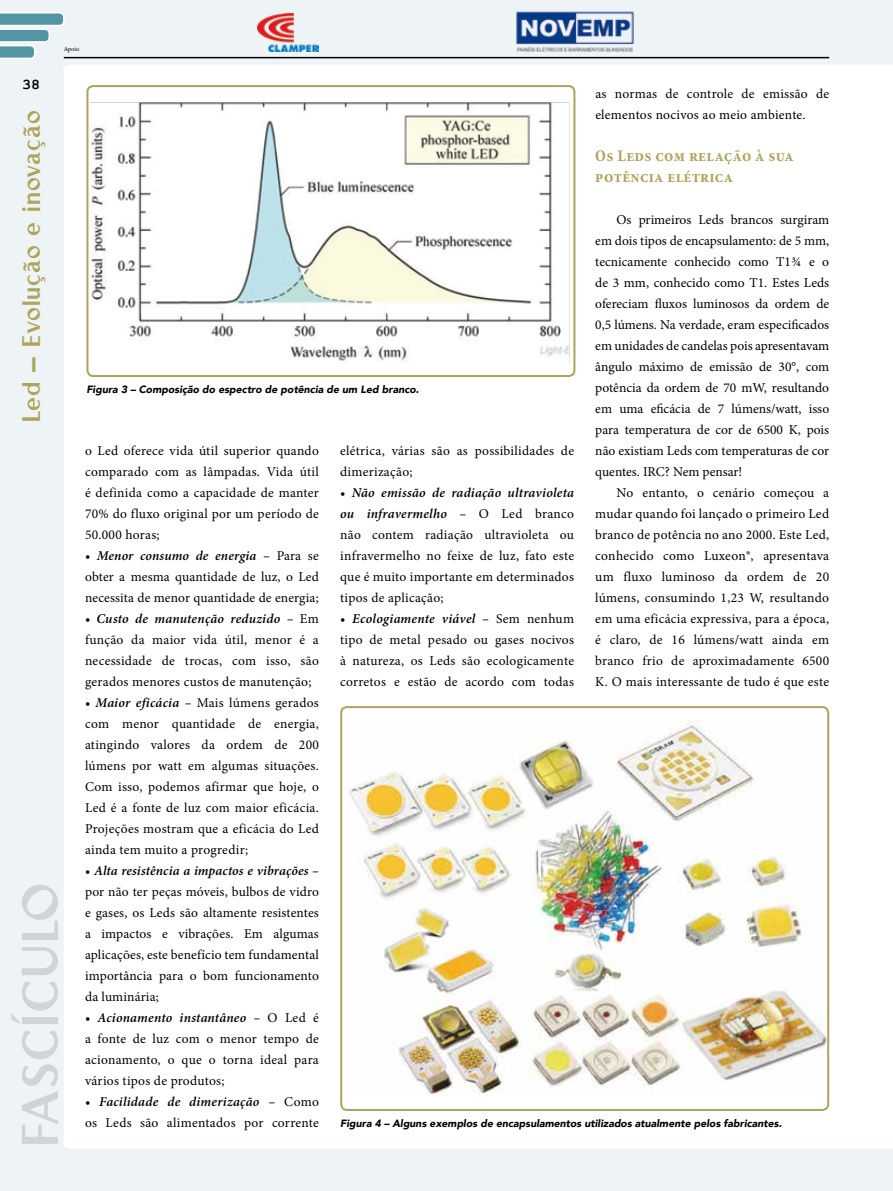
<style>
.page{position:relative;width:893px;height:1191px;background:#eef4f6}
.page>*{position:absolute;margin:0;border:0;box-sizing:border-box;transform-origin:0 0}
.t1{font:57.9px "Rubino Sans ICG Fill";color:#d1d3d4}
.t2{font:28.5px "Rubino Sans ICG Fill";letter-spacing:.04em;color:#ada55b}
.t3{font:700 condensed 16.5px/21px "Minion Pro";letter-spacing:.02em;color:#ada55b}
.t4{font:700 15px "Courier New";color:#000}
.t5{font:13.5px/21px "Minion Pro";letter-spacing:.015em;color:#000;text-align:justify}
.t6{font:italic 900 10.5px "Avenir";color:#000}
.t7{font:6.3px "Minion Pro";letter-spacing:-.005em;color:#000}
.s1{font-weight:600;font-style:italic}
</style>
<div class="page">
<img style="left:257px;top:13px;width:62px;height:39px">
<img style="left:516px;top:11px;width:118px;height:41px">
<div style="left:64px;top:65px;width:829px;height:1083px;background:#fff"></div>
<hr style="left:64px;top:57px;width:765px;height:1px;background:#000">
<svg style="left:0;top:12px;width:65px;height:47px"></svg>
<img style="left:343px;top:720px;width:483px;height:376px">
<div style="left:340px;top:706px;width:489px;height:405px;border:2px solid #ada55b;border-radius:6px"></div>
<div style="left:86px;top:85px;width:489px;height:292px;border:2px solid #ada55b;border-radius:6px"></div>
<img style="left:88px;top:99px;width:485px;height:264px">
<p class="t7" style="left:64px;top:45px;width:17px">Apoio</p>
<p class="t4" style="left:22px;top:75px;width:19px">38</p>
<h2 class="t2" style="left:16px;top:422px;width:313px;rotate:-90deg">Led – Evolução e inovação</h2>
<h1 class="t1" style="left:9px;top:1146px;width:265px;rotate:-90deg">Fascículo</h1>
<p class="t5" style="left:595px;top:83px;width:235px">as normas de controle de emissão de elementos nocivos ao meio ambiente.</p>
<p class="t3" style="left:595px;top:145px;width:200px">Os Leds com relação à sua potência elétrica</p>
<p class="t5" style="left:595px;top:209px;width:235px;text-indent:21px">Os primeiros Leds brancos surgiram em dois tipos de encapsulamento: de 5 mm, tecnicamente conhecido como T1¾ e o de 3 mm, conhecido como T1. Estes Leds ofereciam fluxos luminosos da ordem de 0,5 lúmens. Na verdade, eram especificados em unidades de candelas pois apresentavam ângulo máximo de emissão de 30°, com potência da ordem de 70 mW, resultando em uma eficácia de 7 lúmens/watt, isso para temperatura de cor de 6500 K, pois não existiam Leds com temperaturas de cor quentes. IRC? Nem pensar!</p>
<p class="t5" style="left:595px;top:482px;width:235px;text-indent:21px">No entanto, o cenário começou a mudar quando foi lançado o primeiro Led branco de potência no ano 2000. Este Led, conhecido como Luxeon®, apresentava um fluxo luminoso da ordem de 20 lúmens, consumindo 1,23 W, resultando em uma eficácia expressiva, para a época, é claro, de 16 lúmens/watt ainda em branco frio de aproximadamente 6500<br>K. O mais interessante de tudo é que este</p>
<p class="t6" style="left:86px;top:381px;width:334px">Figura 3 – Composição do espectro de potência de um Led branco.</p>
<p class="t5" style="left:85px;top:440px;width:235px">o Led oferece vida útil superior quando comparado com as lâmpadas. Vida útil é definida como a capacidade de manter 70% do fluxo original por um período de 50.000 horas;</p>
<p class="t5" style="left:85px;top:545px;width:235px"><span class="s1">• Menor consumo de energia –</span> Para se obter a mesma quantidade de luz, o Led necessita de menor quantidade de energia;</p>
<p class="t5" style="left:85px;top:608px;width:235px"><span class="s1">• Custo de manutenção reduzido –</span> Em função da maior vida útil, menor é a necessidade de trocas, com isso, são gerados menores custos de manutenção;</p>
<p class="t5" style="left:85px;top:692px;width:235px"><span class="s1">• Maior eficácia –</span> Mais lúmens gerados com menor quantidade de energia, atingindo valores da ordem de 200 lúmens por watt em algumas situações.<br>Com isso, podemos afirmar que hoje, o Led é a fonte de luz com maior eficácia.<br>Projeções mostram que a eficácia do Led ainda tem muito a progredir;</p>
<p class="t5" style="left:85px;top:860px;width:235px">• <span class="s1">Alta resistência a impactos e vibrações – </span>por não ter peças móveis, bulbos de vidro e gases, os Leds são altamente resistentes a impactos e vibrações. Em algumas aplicações, este benefício tem fundamental importância para o bom funcionamento da luminária;</p>
<p class="t5" style="left:85px;top:1007px;width:235px"><span class="s1">• Acionamento instantâneo –</span> O Led é a fonte de luz com o menor tempo de acionamento, o que o torna ideal para vários tipos de produtos;</p>
<p class="t5" style="left:85px;top:1091px;width:235px"><span class="s1">• Facilidade de dimerização –</span> Como os Leds são alimentados por corrente</p>
<p class="t5" style="left:340px;top:440px;width:235px">elétrica, várias são as possibilidades de dimerização;</p>
<p class="t5" style="left:340px;top:482px;width:235px"><span class="s1">• Não emissão de radiação ultravioleta ou infravermelho –</span> O Led branco não contem radiação ultravioleta ou infravermelho no feixe de luz, fato este que é muito importante em determinados tipos de aplicação;</p>
<p class="t5" style="left:340px;top:608px;width:235px"><span class="s1">• Ecologiamente viável –</span> Sem nenhum tipo de metal pesado ou gases nocivos à natureza, os Leds são ecologicamente corretos e estão de acordo com todas</p>
<p class="t6" style="left:340px;top:1114px;width:443px">Figura 4 – Alguns exemplos de encapsulamentos utilizados atualmente pelos fabricantes.</p>
</div>
